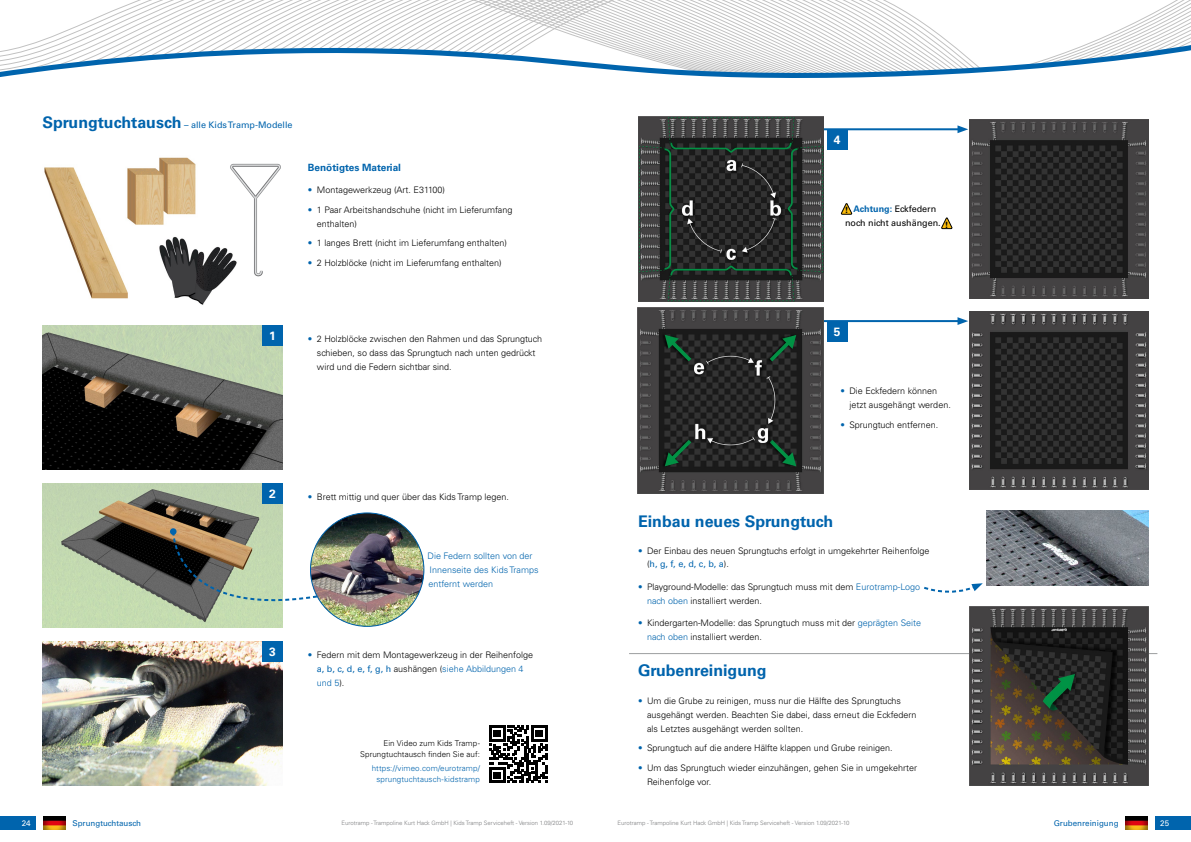
<style>
.page{position:relative;width:1191px;height:842px;background:#fff}
.page>*{position:absolute;margin:0;border:0;box-sizing:border-box;transform-origin:0 0}
.t1{font:700 16px "Univers LT Std";color:#0064ad}
.t2{font:700 12px "Univers LT Std";color:#fff}
.t3{font:700 10px "Univers LT Std";color:#0064ad}
.t4{font:300 9px/14px "Univers LT Std";color:#000}
.t5{font:300 9px/14px "Univers LT Std";color:#0064ad}
.t6{font:9px "Univers LT Std";color:#0064ad}
.t7{font:9px/14px "Univers LT Std";color:#000;text-align:center}
.t8{font:9px "Brothers OT";color:#000}
.t9{font:300 8px/11px "Univers LT Std";letter-spacing:.01em;color:#0064ad;text-align:center}
.t10{font:300 8px/11px "Univers LT Std";letter-spacing:.01em;color:#000;text-align:right}
.t11{font:8px "Univers LT Std";color:#0064ad}
.t12{font:8px "Univers LT Std";color:#fff}
.t13{font:300 6px "Univers LT Std";color:#7b7c7e}
.s1{font-weight:700;font-size:16px}
.s2{color:#0064ad}
.s3{font-weight:700;color:#0064ad}
.s4{font-weight:400;color:#0064ad}
</style>
<div class="page">
<hr style="left:816px;top:128px;width:145px;height:2px;background:#0064ad">
<svg style="left:957px;top:125px;width:11px;height:8px"></svg>
<hr style="left:816px;top:320px;width:145px;height:2px;background:#0064ad">
<svg style="left:957px;top:317px;width:11px;height:8px"></svg>
<hr style="left:629px;top:653px;width:528px;height:1px;background:#9c9e9f">
<div style="left:1155px;top:816px;width:36px;height:13px;background:#0064ad"></div>
<svg style="left:42px;top:0;width:1149px;height:40px"></svg>
<svg style="left:0;top:40px;width:1191px;height:38px"></svg>
<div style="left:0;top:816px;width:36px;height:13px;background:#0064ad"></div>
<img style="left:43px;top:816px;width:22px;height:13px">
<img style="left:1126px;top:816px;width:21px;height:13px">
<img style="left:986px;top:510px;width:162px;height:75px">
<img style="left:42px;top:325px;width:240px;height:144px">
<img style="left:43px;top:483px;width:239px;height:144px">
<img style="left:44px;top:167px;width:84px;height:132px">
<img style="left:969px;top:311px;width:179px;height:179px">
<img style="left:638px;top:308px;width:185px;height:185px">
<img style="left:969px;top:120px;width:179px;height:178px">
<img style="left:638px;top:116px;width:185px;height:186px">
<img style="left:43px;top:641px;width:239px;height:144px">
<img style="left:230px;top:163px;width:51px;height:113px">
<img style="left:159px;top:234px;width:81px;height:71px">
<img style="left:125px;top:157px;width:71px;height:69px">
<img style="left:969px;top:607px;width:179px;height:178px">
<svg style="left:489px;top:725px;width:58px;height:58px"></svg>
<div style="left:262px;top:325px;width:20px;height:21px;background:#0064ad"></div>
<div style="left:262px;top:483px;width:20px;height:21px;background:#0064ad"></div>
<div style="left:262px;top:641px;width:20px;height:21px;background:#0064ad"></div>
<div style="left:827px;top:129px;width:20px;height:21px;background:#0064ad"></div>
<div style="left:827px;top:321px;width:20px;height:21px;background:#0064ad"></div>
<svg style="left:171px;top:529px;width:139px;height:90px"></svg>
<div style="left:170px;top:528px;width:6px;height:7px;background:#0064ad;border-radius:50%"></div>
<img style="left:310px;top:518px;width:114px;height:108px">
<svg style="left:924px;top:583px;width:58px;height:10px"></svg>
<svg style="left:840px;top:203px;width:12px;height:12px"></svg>
<svg style="left:941px;top:218px;width:11px;height:11px"></svg>
<p class="t6" style="left:43px;top:119px;width:251px"><span class="s1">Sprungtuchtausch</span> – alle Kids Tramp-Modelle</p>
<h2 class="t2" style="left:833px;top:133px;width:8px">4</h2>
<p class="t3" style="left:308px;top:161px;width:95px">Benötigtes Material</p>
<p class="t4" style="left:308px;top:183px;width:139px"><span class="s2">•</span> Montagewerkzeug (Art. E31100)</p>
<p class="t4" style="left:317px;top:203px;width:197px;text-indent:-9px"><span class="s2">•</span> 1 Paar Arbeitshandschuhe (nicht im Lieferumfang enthalten)</p>
<p class="t4" style="left:308px;top:236px;width:200px"><span class="s2">•</span> 1 langes Brett (nicht im Lieferumfang enthalten)</p>
<p class="t4" style="left:308px;top:256px;width:195px"><span class="s2">•</span> 2 Holzblöcke (nicht im Lieferumfang enthalten)</p>
<p class="t7" style="left:845px;top:202px;width:97px"><span class="s3">Achtung:</span> Eckfedern noch nicht aushängen.</p>
<p class="t8" style="left:845px;top:206px;width:5px">!</p>
<p class="t8" style="left:945px;top:220px;width:5px">!</p>
<h2 class="t2" style="left:269px;top:328px;width:8px">1</h2>
<p class="t4" style="left:317px;top:332px;width:227px;text-indent:-9px"><span class="s2">•</span> 2 Holzblöcke zwischen den Rahmen und das Sprungtuch schieben, so dass das Sprungtuch nach unten gedrückt wird und die Federn sichtbar sind.</p>
<h2 class="t2" style="left:833px;top:324px;width:8px">5</h2>
<p class="t4" style="left:849px;top:384px;width:103px;text-indent:-9px"><span class="s2">•</span> Die Eckfedern können jetzt ausgehängt werden.</p>
<p class="t4" style="left:840px;top:418px;width:99px"><span class="s2">•</span> Sprungtuch entfernen.</p>
<h2 class="t2" style="left:269px;top:487px;width:8px">2</h2>
<p class="t4" style="left:308px;top:490px;width:203px"><span class="s2">•</span> Brett mittig und quer über das Kids Tramp legen.</p>
<p class="t5" style="left:427px;top:549px;width:112px">Die Federn sollten von der<br>Innenseite des Kids Tramps entfernt werden</p>
<h1 class="t1" style="left:638px;top:512px;width:197px">Einbau neues Sprungtuch</h1>
<p class="t4" style="left:647px;top:544px;width:284px;line-height:13px;text-indent:-9px"><span class="s2">•</span> Der Einbau des neuen Sprungtuchs erfolgt in umgekehrter Reihenfolge (<span class="s4">h, g, f, e, d, c, b, a</span>).</p>
<p class="t4" style="left:647px;top:579px;width:275px;text-indent:-9px"><span class="s2">•</span> Playground-Modelle: das Sprungtuch muss mit dem <span class="s2">Eurotramp-Logo nach oben</span> installiert werden.</p>
<p class="t4" style="left:647px;top:616px;width:276px;text-indent:-9px"><span class="s2">•</span> Kindergarten-Modelle: das Sprungtuch muss mit der <span class="s2">geprägten Seite nach oben</span> installiert werden.</p>
<h2 class="t2" style="left:269px;top:644px;width:8px">3</h2>
<p class="t4" style="left:317px;top:648px;width:217px;text-indent:-9px"><span class="s2">•</span> Federn mit dem Montagewerkzeug in der Reihenfolge <span class="s4">a, b, c, d, e, f, g, h</span> aushängen (<span class="s2">siehe Abbildungen 4 und 5</span>).</p>
<h1 class="t1" style="left:638px;top:661px;width:130px">Grubenreinigung</h1>
<p class="t10" style="left:360px;top:738px;width:121px">Ein Video zum Kids Tramp-<br>Sprungtuchtausch finden Sie auf:</p>
<p class="t9" style="left:372px;top:763px;width:110px">https://vimeo.com/eurotramp/ sprungtuchtausch-kidstramp</p>
<p class="t4" style="left:647px;top:694px;width:271px;text-indent:-9px"><span class="s2">•</span> Um die Grube zu reinigen, muss nur die Hälfte des Sprungtuchs ausgehängt werden. Beachten Sie dabei, dass erneut die Eckfedern als Letztes ausgehängt werden sollten.</p>
<p class="t4" style="left:638px;top:741px;width:256px"><span class="s2">•</span> Sprungtuch auf die andere Hälfte klappen und Grube reinigen.</p>
<p class="t4" style="left:647px;top:761px;width:272px;text-indent:-9px"><span class="s2">•</span> Um das Sprungtuch wieder einzuhängen, gehen Sie in umgekehrter<br>Reihenfolge vor.</p>
<p class="t12" style="left:22px;top:818px;width:10px">24</p>
<p class="t11" style="left:72px;top:818px;width:70px">Sprungtuchtausch</p>
<p class="t13" style="left:341px;top:819px;width:233px">Eurotramp - Trampoline Kurt Hack GmbH | Kids Tramp Serviceheft - Version 1.09/2021-10</p>
<p class="t13" style="left:617px;top:819px;width:233px">Eurotramp - Trampoline Kurt Hack GmbH | Kids Tramp Serviceheft - Version 1.09/2021-10</p>
<p class="t11" style="left:1053px;top:818px;width:66px">Grubenreinigung</p>
<p class="t12" style="left:1160px;top:818px;width:10px">25</p>
</div>
